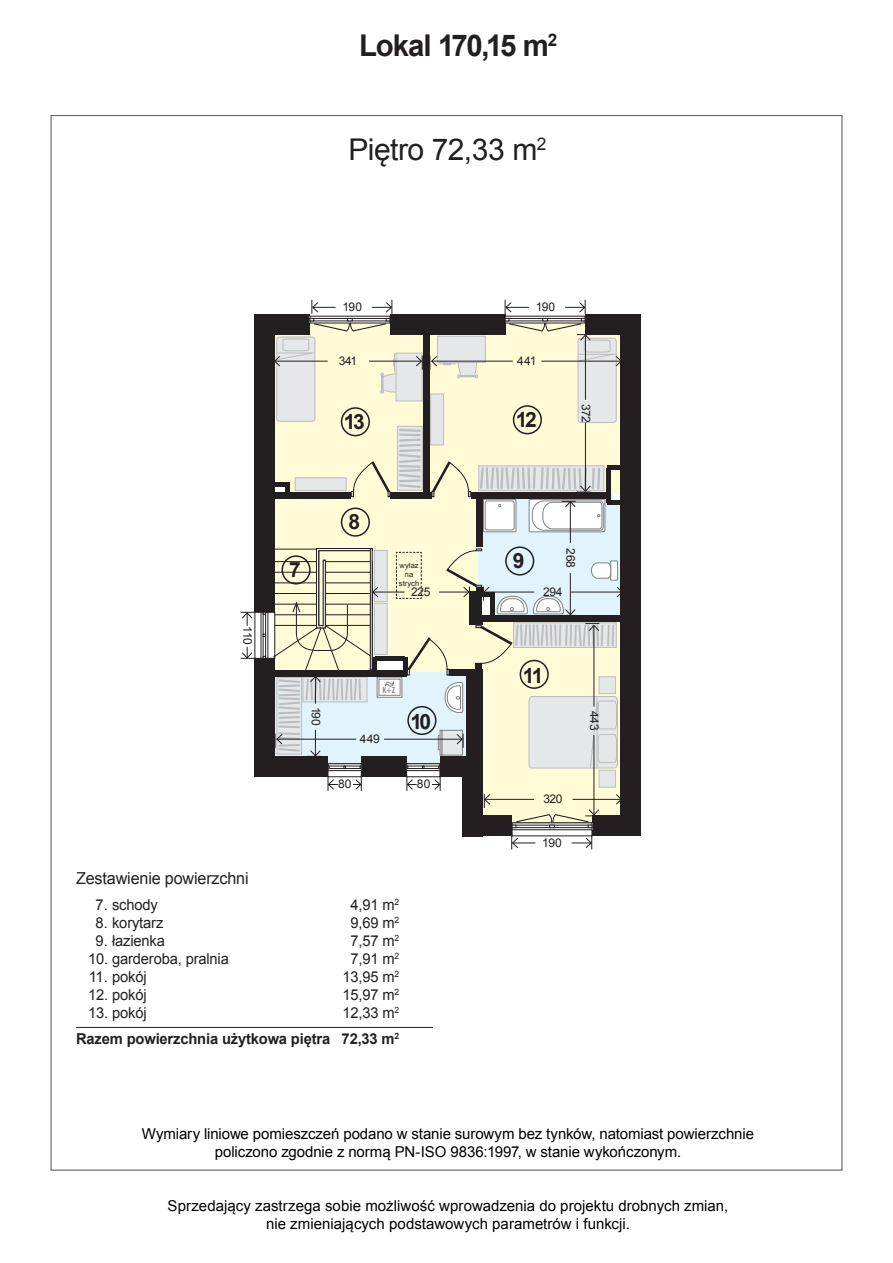
<style>
.page{position:relative;width:893px;height:1263px;background:#fff}
.page>*{position:absolute;margin:0;border:0;box-sizing:border-box;transform-origin:0 0}
.t1{font:30px "Arial";letter-spacing:-.015em;color:#231f20}
.t2{font:700 30px "Arial";letter-spacing:-.04em;color:#231f20}
.t3{font:700 21px "Arial";letter-spacing:-.125em;color:#231f20}
.t4{font:16.5px "Arial";letter-spacing:-.01em;color:#231f20}
.t5{font:15px/18px "Arial";color:#000;text-align:center}
.t6{font:15px "Arial";letter-spacing:-.01em;color:#231f20}
.t7{font:700 15px "Arial";letter-spacing:-.01em;color:#231f20}
.t8{font:12px "Arial";letter-spacing:-.03em;color:#231f20}
.t9{font:600 condensed 9px "Myriad Pro";color:#808285}
.t10{font:7.5px/9px "Arial";letter-spacing:.01em;color:#231f20;text-align:center}
</style>
<div class="page">
<div style="left:266px;top:320px;width:365px;height:355px;background:#fffbd6"></div>
<div style="left:476px;top:622px;width:155px;height:205px;background:#fffbd6"></div>
<div style="left:478px;top:496px;width:148px;height:122px;background:#e1f4fc"></div>
<svg style="left:613px;top:494px;width:7px;height:7px"></svg>
<div style="left:271px;top:486px;width:17px;height:9px;background:#fff"></div>
<div style="left:578px;top:338px;width:38px;height:84px;background:#e6e7e9;border-radius:3px"></div>
<div style="left:578px;top:338px;width:39px;height:85px;border:1px solid #bcbdc0;border-radius:3px"></div>
<div style="left:277px;top:337px;width:38px;height:84px;background:#e6e7e9;border-radius:3px"></div>
<div style="left:276px;top:337px;width:39px;height:85px;border:1px solid #bcbdc0;border-radius:3px"></div>
<div style="left:437px;top:336px;width:49px;height:27px;background:#e6e7e9;border:1px solid #bcbdc0"></div>
<div style="left:396px;top:353px;width:27px;height:48px;background:#e6e7e9;border:1px solid #bcbdc0"></div>
<svg style="left:380px;top:353px;width:19px;height:41px"></svg>
<div style="left:529px;top:499px;width:76px;height:33px;border:1px solid #808285;border-radius:2px"></div>
<svg style="left:483px;top:499px;width:34px;height:34px"></svg>
<div style="left:478px;top:465px;width:126px;height:26px;background:#e6e7e9;border:1px solid #bcbdc0"></div>
<div style="left:397px;top:426px;width:26px;height:64px;background:#e6e7e9;border:1px solid #bcbdc0"></div>
<svg style="left:399px;top:429px;width:22px;height:59px"></svg>
<div style="left:430px;top:394px;width:14px;height:51px;background:#e6e7e9;border:1px solid #bcbdc0"></div>
<div style="left:295px;top:477px;width:52px;height:14px;background:#e6e7e9;border:1px solid #bcbdc0"></div>
<div style="left:599px;top:770px;width:17px;height:17px;background:#e6e7e9;border:1px solid #bcbdc0"></div>
<svg style="left:408px;top:771px;width:30px;height:1px"></svg>
<svg style="left:330px;top:771px;width:30px;height:1px"></svg>
<svg style="left:255px;top:612px;width:20px;height:46px"></svg>
<div style="left:254px;top:612px;width:21px;height:47px;border:1px solid #231f20"></div>
<div style="left:620px;top:314px;width:21px;height:514px;background:#231f20"></div>
<div style="left:254px;top:314px;width:21px;height:298px;background:#231f20"></div>
<div style="left:390px;top:314px;width:115px;height:21px;background:#231f20"></div>
<div style="left:471px;top:492px;width:140px;height:7px;background:#231f20"></div>
<div style="left:260px;top:756px;width:68px;height:21px;background:#231f20"></div>
<div style="left:361px;top:756px;width:45px;height:21px;background:#231f20"></div>
<div style="left:463px;top:815px;width:49px;height:21px;background:#231f20"></div>
<div style="left:592px;top:815px;width:49px;height:21px;background:#231f20"></div>
<div style="left:259px;top:314px;width:51px;height:21px;background:#231f20"></div>
<div style="left:406px;top:763px;width:34px;height:8px;border:1px solid #231f20"></div>
<div style="left:328px;top:763px;width:34px;height:8px;border:1px solid #231f20"></div>
<div style="left:263px;top:612px;width:3px;height:47px;border:1px solid #231f20"></div>
<svg style="left:514px;top:830px;width:76px;height:1px"></svg>
<div style="left:512px;top:822px;width:80px;height:8px;border:1px solid #231f20"></div>
<div style="left:476px;top:495px;width:6px;height:52px;background:#231f20"></div>
<div style="left:423px;top:327px;width:6px;height:169px;background:#231f20"></div>
<div style="left:274px;top:492px;width:77px;height:7px;background:#231f20"></div>
<div style="left:390px;top:492px;width:42px;height:7px;background:#231f20"></div>
<div style="left:262px;top:482px;width:28px;height:5px;background:#231f20"></div>
<hr style="left:286px;top:482px;width:4px;height:17px;background:#231f20">
<svg style="left:431px;top:461px;width:40px;height:37px"></svg>
<svg style="left:351px;top:461px;width:40px;height:37px"></svg>
<div style="left:462px;top:762px;width:21px;height:74px;background:#231f20"></div>
<div style="left:254px;top:659px;width:21px;height:118px;background:#231f20"></div>
<div style="left:440px;top:756px;width:30px;height:21px;background:#231f20"></div>
<hr style="left:607px;top:465px;width:13px;height:4px;background:#231f20">
<hr style="left:607px;top:468px;width:4px;height:34px;background:#231f20">
<hr style="left:607px;top:501px;width:13px;height:4px;background:#231f20">
<hr style="left:432px;top:361px;width:81px;height:1px;background:#231f20">
<svg style="left:429px;top:355px;width:49px;height:24px"></svg>
<hr style="left:594px;top:735px;width:1px;height:80px;background:#231f20">
<svg style="left:512px;top:809px;width:87px;height:19px"></svg>
<hr style="left:585px;top:422px;width:1px;height:69px;background:#231f20">
<svg style="left:480px;top:467px;width:120px;height:25px"></svg>
<hr style="left:585px;top:335px;width:1px;height:65px;background:#231f20">
<hr style="left:570px;top:502px;width:1px;height:41px;background:#231f20">
<svg style="left:532px;top:500px;width:72px;height:31px;background:#e6e6e7"></svg>
<div style="left:341px;top:407px;width:29px;height:29px;border:2px solid #231f20;border-radius:50%"></div>
<div style="left:513px;top:405px;width:29px;height:29px;border:2px solid #231f20;border-radius:50%"></div>
<svg style="left:505px;top:300px;width:115px;height:70px"></svg>
<svg style="left:310px;top:300px;width:82px;height:31px"></svg>
<svg style="left:572px;top:835px;width:20px;height:14px"></svg>
<svg style="left:511px;top:835px;width:24px;height:14px"></svg>
<svg style="left:432px;top:777px;width:9px;height:14px"></svg>
<svg style="left:406px;top:777px;width:11px;height:14px"></svg>
<svg style="left:353px;top:777px;width:9px;height:14px"></svg>
<svg style="left:327px;top:777px;width:11px;height:14px"></svg>
<svg style="left:241px;top:647px;width:14px;height:12px"></svg>
<svg style="left:241px;top:612px;width:14px;height:14px"></svg>
<hr style="left:369px;top:361px;width:52px;height:1px;background:#231f20">
<svg style="left:415px;top:355px;width:8px;height:15px"></svg>
<hr style="left:275px;top:361px;width:53px;height:1px;background:#231f20">
<svg style="left:275px;top:338px;width:40px;height:32px"></svg>
<hr style="left:572px;top:799px;width:49px;height:1px;background:#231f20">
<svg style="left:615px;top:794px;width:5px;height:11px"></svg>
<hr style="left:485px;top:799px;width:49px;height:1px;background:#231f20">
<svg style="left:484px;top:794px;width:7px;height:14px"></svg>
<svg style="left:272px;top:548px;width:348px;height:221px"></svg>
<div style="left:281px;top:555px;width:30px;height:29px;border:2px solid #231f20;border-radius:50%"></div>
<div style="left:341px;top:507px;width:29px;height:30px;border:2px solid #231f20;border-radius:50%"></div>
<div style="left:505px;top:546px;width:29px;height:30px;border:2px solid #231f20;border-radius:50%"></div>
<hr style="left:76px;top:1027px;width:357px;height:1px;background:#231f20">
<p class="t2" style="left:359px;top:25px;width:200px">Lokal 170,15 m<sup>2</sup></p>
<p class="t1" style="left:348px;top:130px;width:200px">Piętro 72,33 m<sup>2</sup></p>
<p class="t8" style="left:342px;top:299px;width:21px">190</p>
<p class="t8" style="left:536px;top:299px;width:21px">190</p>
<p class="t8" style="left:255px;top:626px;width:20px;rotate:90deg">110</p>
<p class="t8" style="left:339px;top:353px;width:20px">341</p>
<p class="t3" style="left:344px;top:407px;width:22px">13</p>
<p class="t8" style="left:517px;top:353px;width:21px">441</p>
<p class="t3" style="left:516px;top:405px;width:22px">12</p>
<p class="t8" style="left:594px;top:404px;width:20px;rotate:90deg">372</p>
<p class="t3" style="left:289px;top:555px;width:13px">7</p>
<p class="t3" style="left:348px;top:507px;width:13px">8</p>
<p class="t10" style="left:399px;top:561px;width:21px">wyłaz</p>
<p class="t3" style="left:513px;top:546px;width:13px">9</p>
<p class="t10" style="left:399px;top:570px;width:22px">na strych</p>
<p class="t8" style="left:411px;top:584px;width:21px">225</p>
<p class="t8" style="left:579px;top:548px;width:21px;rotate:90deg">268</p>
<p class="t8" style="left:543px;top:584px;width:21px">294</p>
<p class="t8" style="left:324px;top:707px;width:20px;rotate:90deg">190</p>
<p class="t9" style="left:382px;top:685px;width:14px">K+Z</p>
<p class="t8" style="left:360px;top:731px;width:21px">449</p>
<p class="t3" style="left:411px;top:707px;width:22px">10</p>
<p class="t8" style="left:338px;top:776px;width:15px">80</p>
<p class="t8" style="left:417px;top:776px;width:15px">80</p>
<p class="t3" style="left:523px;top:661px;width:22px">11</p>
<p class="t8" style="left:543px;top:791px;width:21px">320</p>
<p class="t8" style="left:542px;top:835px;width:21px">190</p>
<p class="t8" style="left:602px;top:710px;width:22px;rotate:90deg">443</p>
<p class="t4" style="left:76px;top:867px;width:174px">Zestawienie powierzchni</p>
<p class="t6" style="left:96px;top:895px;width:64px">7. schody</p>
<p class="t6" style="left:351px;top:895px;width:50px">4,91 m<sup>2</sup></p>
<p class="t6" style="left:96px;top:913px;width:69px">8. korytarz</p>
<p class="t6" style="left:351px;top:913px;width:50px">9,69 m<sup>2</sup></p>
<p class="t6" style="left:96px;top:931px;width:71px">9. łazienka</p>
<p class="t6" style="left:351px;top:931px;width:50px">7,57 m<sup>2</sup></p>
<p class="t6" style="left:88px;top:949px;width:142px">10. garderoba, pralnia</p>
<p class="t6" style="left:351px;top:949px;width:50px">7,91 m<sup>2</sup></p>
<p class="t6" style="left:89px;top:967px;width:59px">11. pokój</p>
<p class="t6" style="left:343px;top:967px;width:58px">13,95 m<sup>2</sup></p>
<p class="t6" style="left:88px;top:985px;width:60px">12. pokój</p>
<p class="t6" style="left:343px;top:985px;width:58px">15,97 m<sup>2</sup></p>
<p class="t6" style="left:88px;top:1003px;width:60px">13. pokój</p>
<p class="t6" style="left:343px;top:1003px;width:58px">12,33 m<sup>2</sup></p>
<p class="t7" style="left:76px;top:1028px;width:325px">Razem powierzchnia użytkowa piętra 72,33 m<sup>2</sup></p>
<p class="t5" style="left:142px;top:1125px;width:614px">Wymiary liniowe pomieszczeń podano w stanie surowym bez tynków, natomiast powierzchnie policzono zgodnie z normą PN-ISO 9836:1997, w stanie wykończonym.</p>
<p class="t5" style="left:168px;top:1197px;width:562px">Sprzedający zastrzega sobie możliwość wprowadzenia do projektu drobnych zmian, nie zmieniających podstawowych parametrów i funkcji.</p>
</div>
